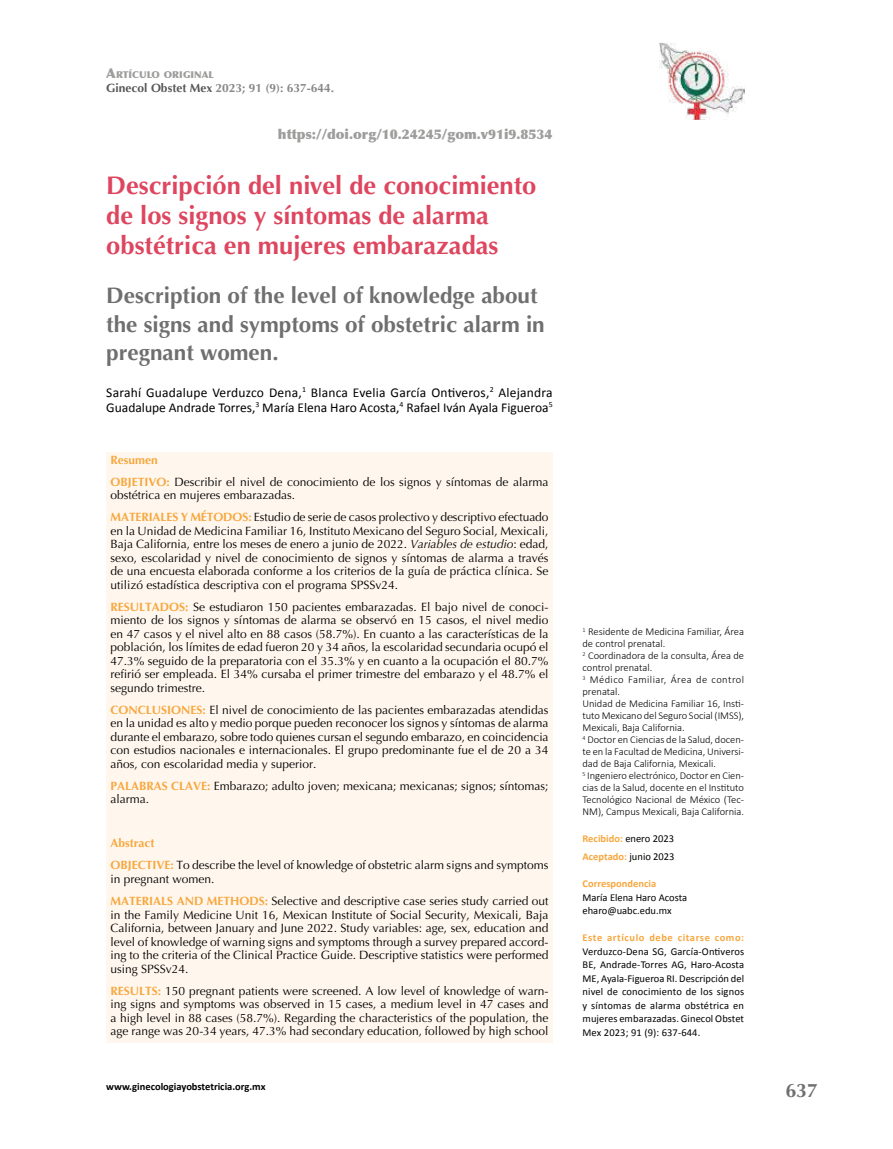
<style>
.page{position:relative;width:893px;height:1149px;background:#fff}
.page>*{position:absolute;margin:0;border:0;box-sizing:border-box;transform-origin:0 0}
.t1{font:700 25.5px/30px "Optima";color:#de465f}
.t2{font:700 22.5px/28.5px "Optima";color:#706f6f}
.t3{font:700 19.5px "Optima";color:#706f6f}
.t4{font:13.5px/15px "Calibri";color:#000}
.t5{font:900 13.5px "Optima";color:#9d9d9c}
.t6{font:12px/13.5px "Optima";color:#000}
.t7{font:700 12px "Optima";color:#878787}
.t8{font:300 10.5px/12px "Calibri";color:#000}
.t9{font:10.5px/13.5px "Calibri";color:#000}
.t10{font:700 10.5px/18px "Calibri";color:#f7a73e}
.t11{font:700 10.5px "Calibri";color:#000}
.t12{font:700 10.5px "Calibri";letter-spacing:.055em;color:#f7a73e}
.t13{font:900 9.45px "Optima";color:#9d9d9c}
.s1{font-size:13.5px}
.s2{color:#575756}
.s3{font-weight:700;color:#f7a73e}
.s4{font-style:italic}
.s5{font-weight:400;color:#000}
</style>
<div class="page">
<img style="left:659px;top:43px;width:85px;height:76px">
<div style="left:106px;top:452px;width:447px;height:590px;background:#fff7ee"></div>
<p class="t13" style="left:106px;top:69px;width:109px"><span class="s1">A</span>RTÍCULO ORIGINAL</p>
<p class="t7" style="left:106px;top:81px;width:229px"><span class="s2">Ginecol Obstet Mex</span> 2023; 91 (9): 637-644.</p>
<p class="t5" style="left:278px;top:126px;width:276px">https://doi.org/10.24245/gom.v91i9.8534</p>
<h1 class="t1" style="left:106px;top:170px;width:432px">Descripción del nivel de conocimiento de los signos y síntomas de alarma obstétrica en mujeres embarazadas</h1>
<h2 class="t2" style="left:106px;top:281px;width:440px">Description of the level of knowledge about the signs and symptoms of obstetric alarm in pregnant women.</h2>
<p class="t4" style="left:106px;top:384px;width:448px">Sarahí Guadalupe Verduzco Dena,<sup>1</sup> Blanca Evelia García Ontiveros,<sup>2</sup> Alejandra<br>Guadalupe Andrade Torres,<sup>3</sup> María Elena Haro Acosta,<sup>4</sup> Rafael Iván Ayala Figueroa<sup>5</sup></p>
<p class="t6" style="left:111px;top:448px;width:439px;line-height:22px"><span class="s3">Resumen<br>OBJETIVO:</span> Describir el nivel de conocimiento de los signos y síntomas de alarma</p>
<p class="t6" style="left:111px;top:484px;width:439px;line-height:22px">obstétrica en mujeres embarazadas.<br><span class="s3">MATERIALES Y MÉTODOS:</span> Estudio de serie de casos prolectivo y descriptivo efectuado</p>
<p class="t6" style="left:111px;top:524px;width:439px;text-align:justify">en la Unidad de Medicina Familiar 16, Instituto Mexicano del Seguro Social, Mexicali, Baja California, entre los meses de enero a junio de 2022. <span class="s4">Variables de estudio</span>: edad, sexo, escolaridad y nivel de conocimiento de signos y síntomas de alarma a través de una encuesta elaborada conforme a los criterios de la guía de práctica clínica. Se utilizó estadística descriptiva con el programa SPSSv24.</p>
<p class="t6" style="left:111px;top:600px;width:439px;text-align:justify"><span class="s3">RESULTADOS:</span> Se estudiaron 150 pacientes embarazadas. El bajo nivel de conoci&shy;miento de los signos y síntomas de alarma se observó en 15 casos, el nivel medio en 47 casos y el nivel alto en 88 casos (58.7%). En cuanto a las características de la población, los límites de edad fueron 20 y 34 años, la escolaridad secundaria ocupó el 47.3% seguido de la preparatoria con el 35.3% y en cuanto a la ocupación el 80.7% refirió ser empleada. El 34% cursaba el primer trimestre del embarazo y el 48.7% el segundo trimestre.</p>
<p class="t6" style="left:111px;top:703px;width:440px;text-align:justify"><span class="s3">CONCLUSIONES:</span> El nivel de conocimiento de las pacientes embarazadas atendidas en la unidad es alto y medio porque pueden reconocer los signos y síntomas de alarma durante el embarazo, sobre todo quienes cursan el segundo embarazo, en coincidencia con estudios nacionales e internacionales. El grupo predominante fue el de 20 a 34 años, con escolaridad media y superior.</p>
<p class="t6" style="left:111px;top:779px;width:439px"><span class="s3">PALABRAS CLAVE:</span> Embarazo; adulto joven; mexicana; mexicanas; signos; síntomas; alarma.</p>
<p class="t6" style="left:111px;top:832px;width:439px;line-height:22px"><span class="s3">Abstract<br>OBJECTIVE:</span> To describe the level of knowledge of obstetric alarm signs and symptoms</p>
<p class="t6" style="left:111px;top:867px;width:439px;line-height:22px">in pregnant women.<br><span class="s3">MATERIALS AND METHODS:</span> Selective and descriptive case series study carried out</p>
<p class="t6" style="left:111px;top:907px;width:439px;text-align:justify">in the Family Medicine Unit 16, Mexican Institute of Social Security, Mexicali, Baja California, between January and June 2022. Study variables: age, sex, education and level of knowledge of warning signs and symptoms through a survey prepared accord&shy;ing to the criteria of the Clinical Practice Guide. Descriptive statistics were performed using SPSSv24.</p>
<p class="t6" style="left:111px;top:983px;width:439px;text-align:justify"><span class="s3">RESULTS:</span> 150 pregnant patients were screened. A low level of knowledge of warn&shy;ing signs and symptoms was observed in 15 cases, a medium level in 47 cases and a high level in 88 cases (58.7%). Regarding the characteristics of the population, the age range was 20-34 years, 47.3% had secondary education, followed by high school</p>
<p class="t11" style="left:106px;top:1079px;width:161px">www.ginecologiayobstetricia.org.mx</p>
<p class="t8" style="left:582px;top:625px;width:163px"><sup>1</sup> Residente de Medicina Familiar, Área de control prenatal.<br><sup>2</sup> Coordinadora de la consulta, Área de control prenatal.<br><sup>3</sup> Médico Familiar, Área de control prenatal.<br>Unidad de Medicina Familiar 16, Insti&shy;tuto Mexicano del Seguro Social (IMSS), Mexicali, Baja California.<br><sup>4</sup> Doctor en Ciencias de la Salud, docen&shy;te en la Facultad de Medicina, Universi&shy;dad de Baja California, Mexicali.<br><sup>5</sup> Ingeniero electrónico, Doctor en Cien&shy;cias de la Salud, docente en el Instituto Tecnológico Nacional de México (Tec-NM), Campus Mexicali, Baja California.</p>
<p class="t10" style="left:583px;top:828px;width:94px">Recibido: <span class="s5">enero 2023<br></span>Aceptado: <span class="s5">junio 2023</span></p>
<p class="t10" style="left:583px;top:874px;width:75px">Correspondencia</p>
<p class="t9" style="left:583px;top:889px;width:106px">María Elena Haro Acosta eharo@uabc.edu.mx</p>
<p class="t12" style="left:583px;top:930px;width:163px">Este artículo debe citarse como:</p>
<p class="t9" style="left:583px;top:943px;width:163px;text-align:justify">Verduzco-Dena SG, García-Ontiveros BE, Andrade-Torres AG, Haro-Acosta ME, Ayala-Figueroa RI. Descripción del nivel de conocimiento de los signos y síntomas de alarma obstétrica en mujeres embarazadas. Ginecol Obstet Mex 2023; 91 (9): 637-644.</p>
<h3 class="t3" style="left:785px;top:1079px;width:34px">637</h3>
</div>
